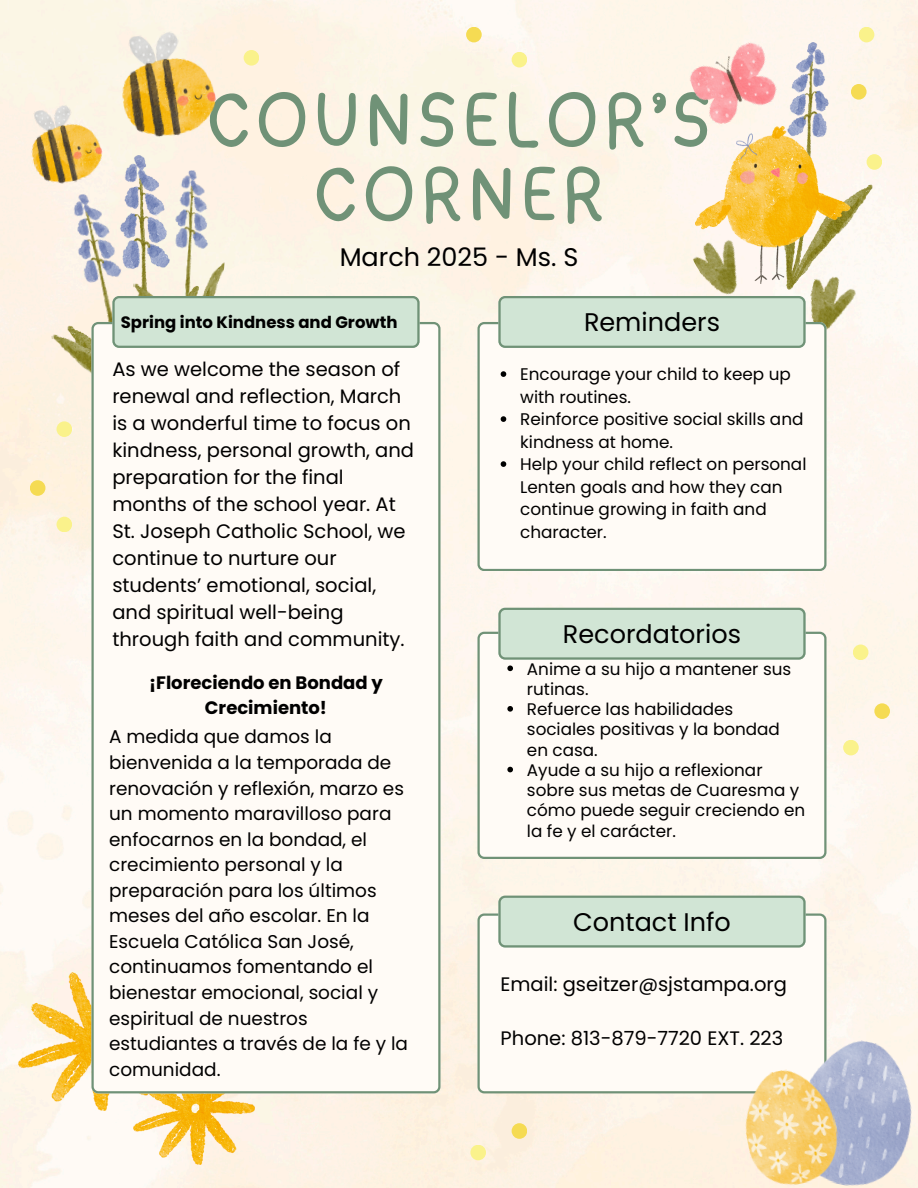
<style>
.page{position:relative;width:918px;height:1188px;background:#fff}
.page>*{position:absolute;margin:0;border:0;box-sizing:border-box;transform-origin:0 0}
.t1{font:76.5px/74.2px "lulu";letter-spacing:.05em;color:#709277;text-align:center}
.t2{font:25.5px "Poppins";color:#000}
.t3{font:19.5px/27px "Poppins";color:#000}
.t4{font:18.45px/25.5px "Poppins";color:#000}
.t5{font:700 18px/24.8px "Poppins";color:#000;text-align:center}
.t6{font:16.8px/20.2px "Poppins";color:#000}
.t7{font:700 16.5px "Poppins";color:#000}
</style>
<div class="page">
<img style="left:0;top:0;width:918px;height:1188px">
<div style="left:859px;top:27px;width:15px;height:15px;background:#faf28b;border-radius:50%"></div>
<img style="left:764px;top:42px;width:109px;height:248px">
<div style="left:851px;top:84px;width:16px;height:16px;background:#f5db53;border-radius:50%"></div>
<div style="left:470px;top:1145px;width:16px;height:15px;background:#faf28b;border-radius:50%"></div>
<img style="left:68px;top:155px;width:130px;height:296px">
<img style="left:26px;top:186px;width:100px;height:247px">
<img style="left:126px;top:167px;width:105px;height:129px">
<div style="left:512px;top:52px;width:15px;height:15px;background:#faf28b;border-radius:50%"></div>
<div style="left:466px;top:27px;width:16px;height:15px;background:#f5db53;border-radius:50%"></div>
<div style="left:512px;top:1123px;width:15px;height:16px;background:#f5db53;border-radius:50%"></div>
<div style="left:244px;top:50px;width:15px;height:16px;background:#faf28b;border-radius:50%"></div>
<img style="left:18px;top:963px;width:115px;height:148px">
<img style="left:133px;top:1093px;width:122px;height:71px">
<div style="left:91px;top:322px;width:349px;height:771px;background:#fffbf6"></div>
<svg style="left:112px;top:296px;width:308px;height:52px;background:#c8ddcc"></svg>
<img style="left:800px;top:258px;width:67px;height:90px">
<div style="left:477px;top:322px;width:349px;height:249px;background:#fffbf6"></div>
<svg style="left:498px;top:296px;width:308px;height:52px;background:#c8ddcc"></svg>
<div style="left:477px;top:913px;width:349px;height:180px;background:#fffbf6"></div>
<svg style="left:498px;top:896px;width:308px;height:51px;background:#c9decd"></svg>
<div style="left:477px;top:632px;width:349px;height:227px;background:#fffbf6"></div>
<svg style="left:498px;top:608px;width:308px;height:51px;background:#c9decd"></svg>
<svg style="left:501px;top:371px;width:5px;height:6px"></svg>
<svg style="left:501px;top:416px;width:5px;height:6px"></svg>
<svg style="left:501px;top:461px;width:5px;height:6px"></svg>
<svg style="left:507px;top:666px;width:6px;height:5px"></svg>
<svg style="left:507px;top:706px;width:6px;height:6px"></svg>
<svg style="left:507px;top:767px;width:6px;height:5px"></svg>
<div style="left:867px;top:154px;width:15px;height:16px;background:#faf28b;border-radius:50%"></div>
<div style="left:57px;top:517px;width:15px;height:15px;background:#faf28b;border-radius:50%"></div>
<div style="left:30px;top:480px;width:15px;height:16px;background:#f5db53;border-radius:50%"></div>
<div style="left:57px;top:421px;width:15px;height:16px;background:#faf28b;border-radius:50%"></div>
<div style="left:843px;top:740px;width:16px;height:15px;background:#faf28b;border-radius:50%"></div>
<div style="left:874px;top:703px;width:16px;height:16px;background:#f5db53;border-radius:50%"></div>
<div style="left:853px;top:645px;width:15px;height:15px;background:#faf28b;border-radius:50%"></div>
<img style="left:696px;top:127px;width:155px;height:156px">
<img style="left:112px;top:27px;width:108px;height:116px">
<img style="left:22px;top:100px;width:85px;height:90px">
<img style="left:682px;top:216px;width:82px;height:94px">
<img style="left:785px;top:1031px;width:133px;height:157px">
<img style="left:735px;top:1062px;width:111px;height:126px">
<img style="left:685px;top:38px;width:100px;height:92px">
<p class="t1" style="left:206px;top:73px;width:507px">COUNSELOR’S<br>CORNER</p>
<p class="t2" style="left:340px;top:239px;width:240px">March 2025 - Ms. S</p>
<p class="t7" style="left:121px;top:310px;width:278px">Spring into Kindness and Growth</p>
<p class="t2" style="left:584px;top:304px;width:137px">Reminders</p>
<p class="t3" style="left:112px;top:356px;width:303px">As we welcome the season of renewal and reflection, March is a wonderful time to focus on kindness, personal growth, and preparation for the final months of the school year. At<br>St. Joseph Catholic School, we continue to nurture our students’ emotional, social, and spiritual well-being through faith and community.</p>
<h2 class="t5" style="left:149px;top:671px;width:235px">¡Floreciendo en Bondad y<br>Crecimiento!</h2>
<h5 class="t4" style="left:109px;top:724px;width:300px">A medida que damos la bienvenida a la temporada de renovación y reflexión, marzo es un momento maravilloso para enfocarnos en la bondad, el crecimiento personal y la preparación para los últimos meses del año escolar. En la<br>Escuela Católica San José, continuamos fomentando el bienestar emocional, social y espiritual de nuestros estudiantes a través de la fe y la comunidad.</h5>
<h1 class="t6" style="left:520px;top:363px;width:272px;line-height:22.5px">Encourage your child to keep up with routines.</h1>
<p class="t6" style="left:520px;top:408px;width:285px;line-height:22.5px">Reinforce positive social skills and kindness at home.</p>
<p class="t6" style="left:520px;top:453px;width:288px;line-height:22.5px">Help your child reflect on personal<br>Lenten goals and how they can continue growing in faith and character.</p>
<p class="t2" style="left:563px;top:616px;width:180px">Recordatorios</p>
<p class="t6" style="left:527px;top:659px;width:266px">Anime a su hijo a mantener sus rutinas.</p>
<p class="t6" style="left:527px;top:699px;width:254px">Refuerce las habilidades sociales positivas y la bondad en casa.</p>
<h2 class="t6" style="left:527px;top:760px;width:280px">Ayude a su hijo a reflexionar sobre sus metas de Cuaresma y cómo puede seguir creciendo en la fe y el carácter.</h2>
<h4 class="t2" style="left:573px;top:904px;width:159px">Contact Info</h4>
<p class="t3" style="left:501px;top:971px;width:288px">Email: gseitzer@sjstampa.org</p>
<p class="t3" style="left:501px;top:1025px;width:284px">Phone: 813-879-7720 EXT. 223</p>
</div>
